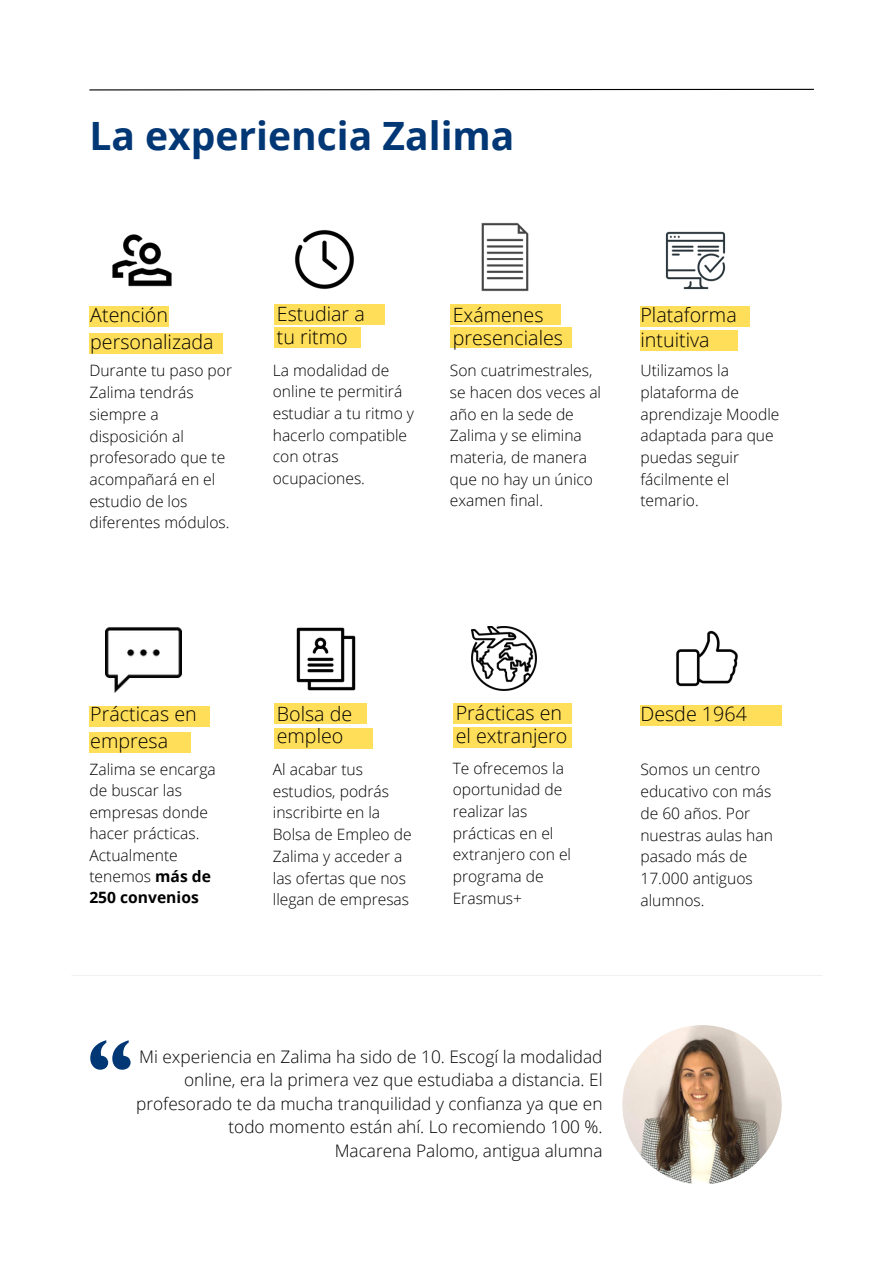
<style>
.page{position:relative;width:894px;height:1264px;background:#fff}
.page>*{position:absolute;margin:0;border:0;box-sizing:border-box;transform-origin:0 0}
.t1{font:700 39px "Open Sans";color:#013775}
.t2{font:300 19.65px/22.5px "Open Sans";color:#000}
.t3{font:300 17.25px/23.7px "Open Sans";color:#000;text-align:right}
.t4{font:300 15.6px/21.8px "Open Sans";color:#000}
.s1{font-weight:700}
</style>
<div class="page">
<svg style="left:89px;top:88px;width:725px;height:3px"></svg>
<div style="left:89px;top:333px;width:133px;height:20px;background:#ffde59"></div>
<div style="left:89px;top:306px;width:80px;height:21px;background:#ffde59"></div>
<div style="left:274px;top:327px;width:86px;height:21px;background:#ffde59"></div>
<div style="left:274px;top:304px;width:110px;height:21px;background:#ffde59"></div>
<div style="left:640px;top:330px;width:97px;height:21px;background:#ffde59"></div>
<div style="left:640px;top:306px;width:109px;height:20px;background:#ffde59"></div>
<div style="left:450px;top:327px;width:121px;height:21px;background:#ffde59"></div>
<div style="left:450px;top:304px;width:110px;height:21px;background:#ffde59"></div>
<img style="left:481px;top:222px;width:48px;height:70px">
<img style="left:295px;top:230px;width:59px;height:59px">
<img style="left:665px;top:231px;width:60px;height:59px">
<img style="left:112px;top:234px;width:60px;height:53px">
<div style="left:89px;top:732px;width:101px;height:21px;background:#ffde59"></div>
<div style="left:89px;top:705px;width:121px;height:21px;background:#ffde59"></div>
<div style="left:274px;top:728px;width:98px;height:20px;background:#ffde59"></div>
<div style="left:274px;top:703px;width:92px;height:21px;background:#ffde59"></div>
<div style="left:453px;top:703px;width:118px;height:20px;background:#ffde59"></div>
<img style="left:471px;top:626px;width:65px;height:65px">
<img style="left:296px;top:627px;width:60px;height:63px">
<img style="left:106px;top:627px;width:75px;height:66px">
<div style="left:453px;top:727px;width:118px;height:20px;background:#ffde59"></div>
<img style="left:622px;top:1025px;width:159px;height:159px;border-radius:50%">
<svg style="left:90px;top:1040px;width:40px;height:29px"></svg>
<hr style="left:71px;top:974px;width:751px;height:2px;background:#f1f1f1">
<div style="left:640px;top:705px;width:141px;height:21px;background:#ffde59"></div>
<img style="left:676px;top:630px;width:61px;height:57px">
<h1 class="t1" style="left:89px;top:108px;width:426px">La experiencia Zalima</h1>
<p class="t2" style="left:90px;top:300px;width:125px;line-height:27.3px">Atención personalizada</p>
<p class="t2" style="left:277px;top:302px;width:89px">Estudiar a tu ritmo</p>
<h2 class="t4" style="left:89px;top:359px;width:144px">Durante tu paso por<br>Zalima tendrás siempre a disposición al profesorado que te acompañará en el estudio de los diferentes módulos.</h2>
<p class="t4" style="left:273px;top:358px;width:143px">La modalidad de online te permitirá estudiar a tu ritmo y hacerlo compatible con otras ocupaciones.</p>
<p class="t2" style="left:452px;top:303px;width:112px;line-height:23px">Exámenes presenciales</p>
<h2 class="t4" style="left:450px;top:359px;width:153px">Son cuatrimestrales, se hacen dos veces al año en la sede de<br>Zalima y se elimina materia, de manera que no hay un único examen final.</h2>
<p class="t2" style="left:640px;top:302px;width:98px;line-height:24.8px">Plataforma intuitiva</p>
<h2 class="t4" style="left:640px;top:359px;width:140px">Utilizamos la plataforma de aprendizaje Moodle adaptada para que puedas seguir fácilmente el temario.</h2>
<h2 class="t2" style="left:90px;top:699px;width:108px;line-height:27.3px">Prácticas en empresa</h2>
<p class="t2" style="left:277px;top:701px;width:77px">Bolsa de empleo</p>
<p class="t2" style="left:455px;top:701px;width:113px">Prácticas en el extranjero</p>
<h2 class="t4" style="left:452px;top:756px;width:120px">Te ofrecemos la oportunidad de realizar las prácticas en el extranjero con el programa de<br>Erasmus+</h2>
<p class="t4" style="left:273px;top:758px;width:140px">Al acabar tus estudios, podrás inscribirte en la<br>Bolsa de Empleo de<br>Zalima y acceder a las ofertas que nos llegan de empresas</p>
<p class="t4" style="left:89px;top:758px;width:128px">Zalima se encarga de buscar las empresas donde hacer prácticas.<br>Actualmente tenemos <span class="s1">más de<br>250 convenios</span></p>
<p class="t2" style="left:640px;top:702px;width:108px">Desde 1964</p>
<h2 class="t4" style="left:640px;top:758px;width:134px">Somos un centro educativo con más de 60 años. Por nuestras aulas han pasado más de<br>17.000 antiguos alumnos.</h2>
<p class="t3" style="left:136px;top:1043px;width:468px">Mi experiencia en Zalima ha sido de 10. Escogí la modalidad online, era la primera vez que estudiaba a distancia. El profesorado te da mucha tranquilidad y confianza ya que en todo momento están ahí. Lo recomiendo 100 %.</p>
<p class="t3" style="left:334px;top:1138px;width:269px">Macarena Palomo, antigua alumna</p>
</div>
